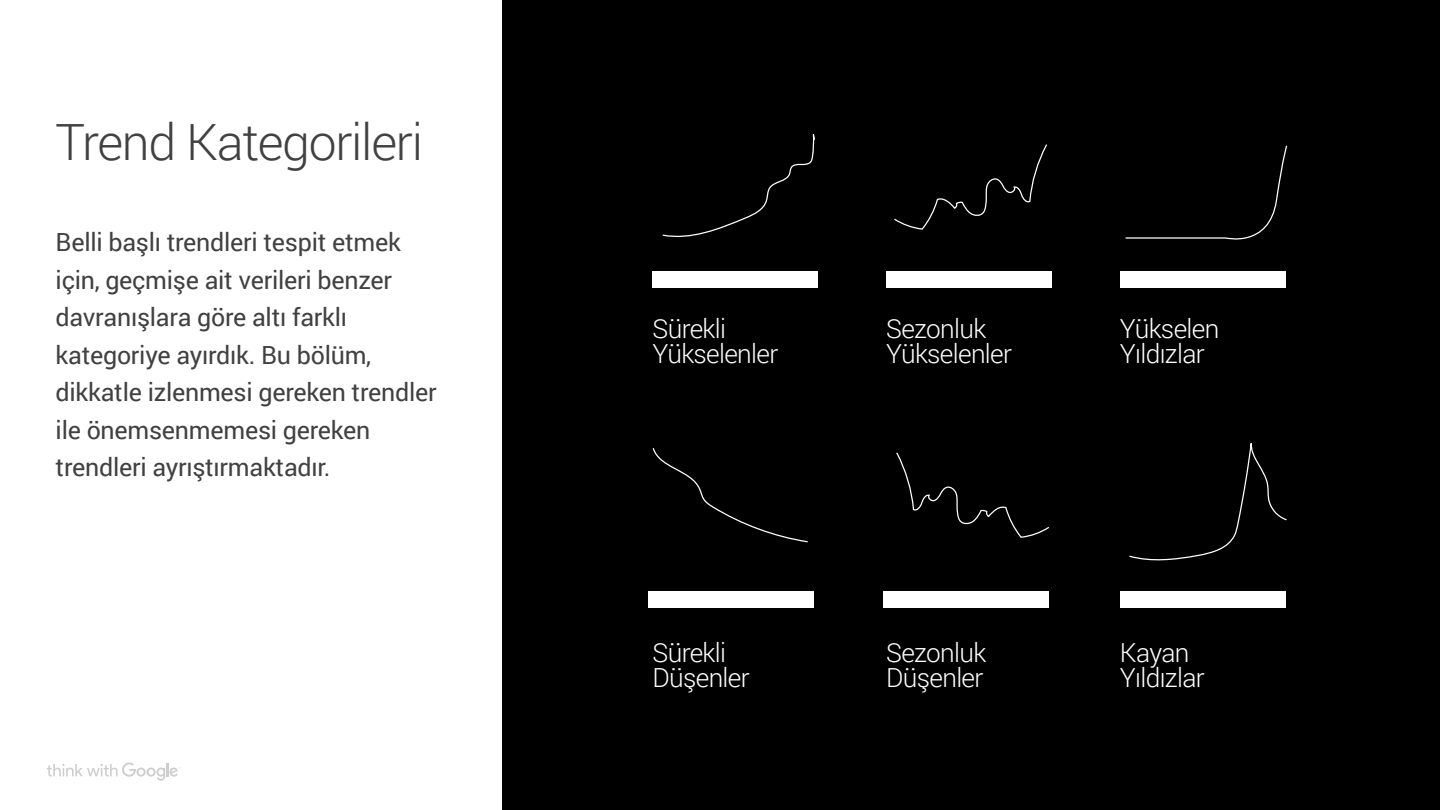
<style>
.page{position:relative;width:1440px;height:810px;background:#fff}
.page>*{position:absolute;margin:0;border:0;box-sizing:border-box;transform-origin:0 0}
.t1{font:300 50px "Roboto";letter-spacing:-.025em;color:#414141}
.t2{font:300 26.25px/25px "Roboto";letter-spacing:-.025em;color:#fff}
.t3{font:25px/37.5px "Roboto";letter-spacing:-.01em;color:#414141}
</style>
<div class="page">
<svg style="left:47px;top:763px;width:133px;height:18px"></svg>
<div style="left:502px;top:0;width:938px;height:810px;background:#000"></div>
<svg style="left:662px;top:134px;width:153px;height:104px"></svg>
<svg style="left:894px;top:144px;width:153px;height:86px"></svg>
<svg style="left:1125px;top:145px;width:163px;height:95px"></svg>
<div style="left:653px;top:271px;width:165px;height:17px;background:#fff"></div>
<div style="left:886px;top:271px;width:166px;height:17px;background:#fff"></div>
<div style="left:1120px;top:271px;width:166px;height:17px;background:#fff"></div>
<svg style="left:1129px;top:443px;width:158px;height:118px"></svg>
<svg style="left:896px;top:452px;width:153px;height:86px"></svg>
<svg style="left:652px;top:448px;width:156px;height:95px"></svg>
<div style="left:649px;top:591px;width:165px;height:17px;background:#fff"></div>
<div style="left:883px;top:591px;width:166px;height:17px;background:#fff"></div>
<div style="left:1121px;top:591px;width:165px;height:17px;background:#fff"></div>
<h1 class="t1" style="left:56px;top:107px;width:369px">Trend Kategorileri</h1>
<p class="t3" style="left:56px;top:223px;width:382px">Belli başlı trendleri tespit etmek için, geçmişe ait verileri benzer davranışlara göre altı farklı kategoriye ayırdık. Bu bölüm, dikkatle izlenmesi gereken trendler ile önemsenmemesi gereken trendleri ayrıştırmaktadır.</p>
<p class="t2" style="left:653px;top:315px;width:127px">Sürekli<br>Yükselenler</p>
<p class="t2" style="left:886px;top:315px;width:127px">Sezonluk<br>Yükselenler</p>
<p class="t2" style="left:1120px;top:315px;width:101px">Yükselen<br>Yıldızlar</p>
<p class="t2" style="left:653px;top:639px;width:99px">Sürekli<br>Düşenler</p>
<p class="t2" style="left:886px;top:639px;width:102px">Sezonluk<br>Düşenler</p>
<p class="t2" style="left:1120px;top:639px;width:86px">Kayan<br>Yıldızlar</p>
</div>
